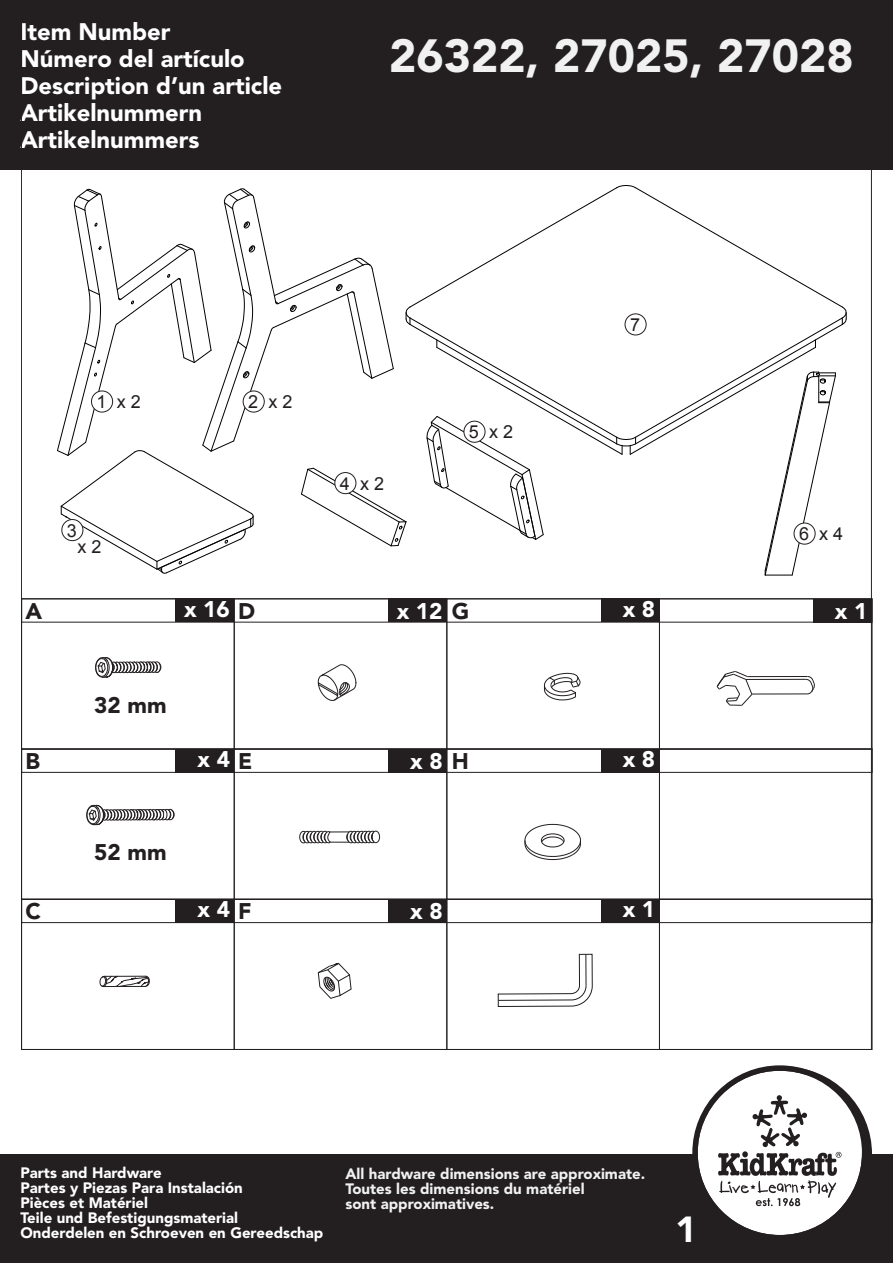
<style>
.page{position:relative;width:893px;height:1263px;background:#fff}
.page>*{position:absolute;margin:0;border:0;box-sizing:border-box;transform-origin:0 0}
.t1{font:900 46.2px "Avenir LT Std";color:#f1f1f2}
.t2{font:900 36px "Avenir LT Std";color:#fff}
.t3{font:900 23.7px/27px "Avenir LT Std";color:#fff}
.t4{font:900 22.5px "Avenir LT Std";color:#fff}
.t5{font:900 22.5px "Avenir LT Std";color:#231f20}
.t6{font:18px "Arial";color:#231f20}
.t7{font:900 15px/15px "Avenir LT Std";color:#fff}
.t8{font:900 15px/15px "Avenir LT Std";color:#f1f1f2}
.s1{color:#231f20}
</style>
<div class="page">
<div style="left:0;top:1154px;width:893px;height:109px;background:#231f20"></div>
<div style="left:0;top:0;width:893px;height:170px;background:#231f20"></div>
<svg style="left:692px;top:1065px;width:180px;height:170px"></svg>
<div style="left:21px;top:598px;width:214px;height:151px;border:1px solid #231f20"></div>
<div style="left:234px;top:598px;width:213px;height:151px;border:1px solid #231f20"></div>
<div style="left:446px;top:598px;width:214px;height:151px;border:1px solid #231f20"></div>
<div style="left:659px;top:598px;width:213px;height:151px;border:1px solid #231f20"></div>
<div style="left:21px;top:598px;width:851px;height:24px;border:1px solid #231f20"></div>
<div style="left:176px;top:599px;width:58px;height:23px;background:#231f20"></div>
<div style="left:601px;top:599px;width:58px;height:23px;background:#231f20"></div>
<div style="left:388px;top:599px;width:59px;height:23px;background:#231f20"></div>
<div style="left:813px;top:599px;width:59px;height:23px;background:#231f20"></div>
<div style="left:21px;top:749px;width:214px;height:150px;border:1px solid #231f20"></div>
<div style="left:234px;top:749px;width:213px;height:150px;border:1px solid #231f20"></div>
<div style="left:446px;top:749px;width:214px;height:150px;border:1px solid #231f20"></div>
<div style="left:659px;top:749px;width:213px;height:150px;border:1px solid #231f20"></div>
<div style="left:21px;top:749px;width:851px;height:24px;border:1px solid #231f20"></div>
<div style="left:176px;top:749px;width:58px;height:23px;background:#231f20"></div>
<div style="left:601px;top:749px;width:58px;height:23px;background:#231f20"></div>
<div style="left:388px;top:749px;width:59px;height:23px;background:#231f20"></div>
<div style="left:21px;top:899px;width:214px;height:151px;border:1px solid #231f20"></div>
<div style="left:234px;top:899px;width:213px;height:151px;border:1px solid #231f20"></div>
<div style="left:446px;top:899px;width:214px;height:151px;border:1px solid #231f20"></div>
<div style="left:659px;top:899px;width:213px;height:151px;border:1px solid #231f20"></div>
<div style="left:21px;top:899px;width:851px;height:24px;border:1px solid #231f20"></div>
<div style="left:176px;top:899px;width:58px;height:23px;background:#231f20"></div>
<div style="left:601px;top:899px;width:58px;height:23px;background:#231f20"></div>
<div style="left:388px;top:899px;width:59px;height:23px;background:#231f20"></div>
<svg style="left:497px;top:953px;width:96px;height:54px"></svg>
<svg style="left:95px;top:657px;width:67px;height:21px"></svg>
<svg style="left:86px;top:804px;width:89px;height:22px"></svg>
<svg style="left:524px;top:824px;width:57px;height:36px"></svg>
<svg style="left:544px;top:673px;width:37px;height:27px"></svg>
<div style="left:99px;top:976px;width:7px;height:10px;border:1px solid #231f20;border-radius:50%"></div>
<svg style="left:101px;top:975px;width:49px;height:12px"></svg>
<hr style="left:103px;top:986px;width:42px;height:1px;background:#231f20">
<hr style="left:104px;top:976px;width:42px;height:1px;background:#231f20">
<svg style="left:317px;top:664px;width:40px;height:37px"></svg>
<svg style="left:317px;top:962px;width:35px;height:37px"></svg>
<div style="left:372px;top:831px;width:8px;height:12px;border:1px solid #231f20;border-radius:50%"></div>
<svg style="left:299px;top:830px;width:76px;height:14px"></svg>
<hr style="left:746px;top:679px;width:60px;height:1px;background:#231f20">
<hr style="left:747px;top:676px;width:60px;height:1px;background:#231f20">
<hr style="left:753px;top:694px;width:54px;height:1px;background:#231f20">
<svg style="left:805px;top:676px;width:10px;height:18px"></svg>
<svg style="left:716px;top:671px;width:37px;height:35px"></svg>
<svg style="left:57px;top:185px;width:790px;height:391px"></svg>
<div style="left:625px;top:314px;width:21px;height:21px;background:#fff;border-radius:50%"></div>
<div style="left:625px;top:313px;width:21px;height:22px;border:1px solid #231f20;border-radius:50%"></div>
<h3 class="t3" style="left:20px;top:18px;width:263px">Item Number<br>Número del artículo<br>Description d’un article<br>Artikelnummern<br>Artikelnummers</h3>
<h1 class="t1" style="left:389px;top:28px;width:466px">26322, 27025, 27028</h1>
<p class="t6" style="left:96px;top:390px;width:46px">1 x 2</p>
<p class="t6" style="left:248px;top:390px;width:46px">2 x 2</p>
<p class="t6" style="left:67px;top:519px;width:12px">3</p>
<p class="t6" style="left:77px;top:535px;width:26px">x 2</p>
<p class="t6" style="left:340px;top:472px;width:46px">4 x 2</p>
<p class="t6" style="left:469px;top:420px;width:46px">5 x 2</p>
<p class="t6" style="left:630px;top:313px;width:12px">7</p>
<p class="t6" style="left:799px;top:522px;width:46px">6 x 4</p>
<h3 class="t5" style="left:26px;top:597px;width:18px">A</h3>
<h3 class="t4" style="left:184px;top:595px;width:73px">x 16 <span class="s1">D</span></h3>
<h3 class="t4" style="left:397px;top:597px;width:74px">x 12 <span class="s1">G</span></h3>
<h3 class="t4" style="left:623px;top:595px;width:34px">x 8</h3>
<h3 class="t5" style="left:94px;top:691px;width:74px">32 mm</h3>
<h3 class="t5" style="left:26px;top:747px;width:16px">B</h3>
<h3 class="t4" style="left:198px;top:745px;width:56px">x 4 <span class="s1">E</span></h3>
<h3 class="t4" style="left:410px;top:747px;width:60px">x 8 <span class="s1">H</span></h3>
<h3 class="t4" style="left:623px;top:745px;width:34px">x 8</h3>
<h3 class="t5" style="left:94px;top:839px;width:74px">52 mm</h3>
<h3 class="t5" style="left:26px;top:898px;width:17px">C</h3>
<h3 class="t4" style="left:198px;top:896px;width:56px">x 4 <span class="s1">F</span></h3>
<h3 class="t4" style="left:410px;top:898px;width:34px">x 8</h3>
<h3 class="t4" style="left:623px;top:896px;width:34px">x 1</h3>
<p class="t7" style="left:20px;top:1165px;width:305px">Parts and Hardware<br>Partes y Piezas Para Instalación<br>Pièces et Matériel<br>Teile und Befestigungsmaterial<br>Onderdelen en Schroeven en Gereedschap</p>
<p class="t7" style="left:21px;top:1169px;width:305px">Parts and Hardware<br>Partes y Piezas Para Instalación<br>Pièces et Matériel<br>Teile und Befestigungsmaterial<br>Onderdelen en Schroeven en Gereedschap</p>
<p class="t8" style="left:345px;top:1166px;width:301px">All hardware dimensions are approximate.<br>Toutes les dimensions du matériel<br>sont approximatives.</p>
<h2 class="t2" style="left:676px;top:1207px;width:23px">1</h2>
<h3 class="t4" style="left:835px;top:597px;width:34px">x 1</h3>
</div>
